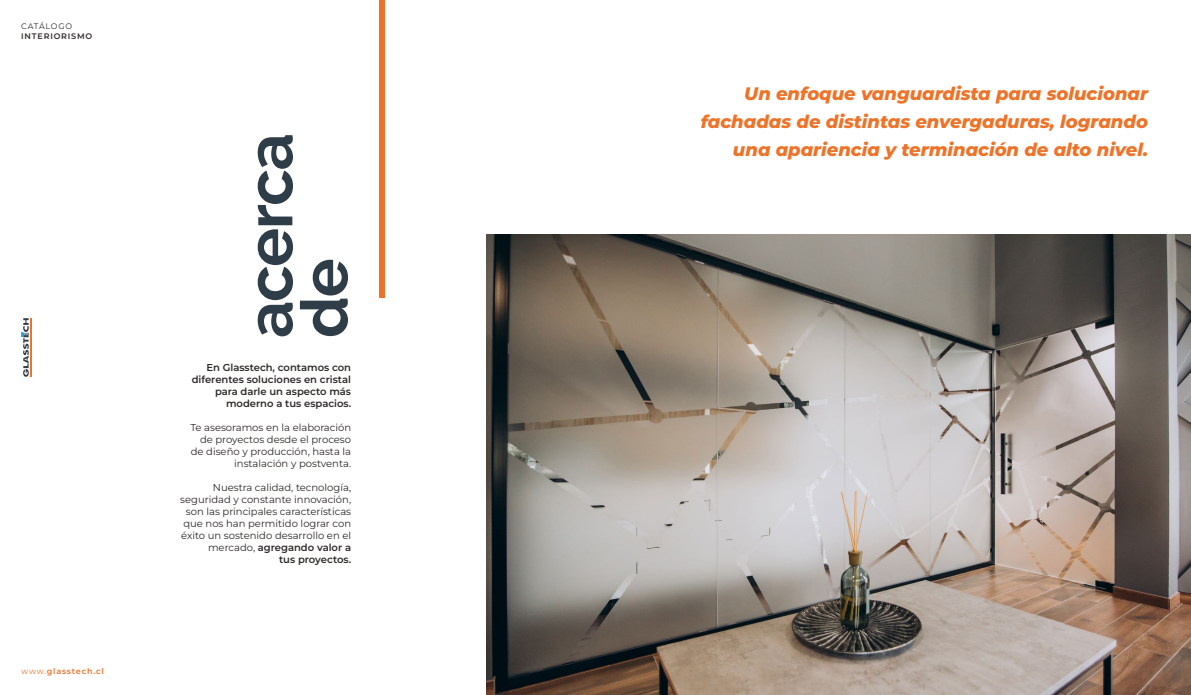
<style>
.page{position:relative;width:1191px;height:695px;background:#fff}
.page>*{position:absolute;margin:0;border:0;box-sizing:border-box;transform-origin:0 0}
.t1{font:700 65px/55px "Raleway";letter-spacing:-.02em;color:#2e3d48}
.t2{font:italic 800 18px/27.8px "Montserrat";color:#ee7328;text-align:right}
.t3{font:10px/12px "Montserrat";color:#2c2a27;text-align:right}
.t4{font:600 10px/12px "Montserrat";color:#2c2a27;text-align:right}
.t5{font:600 8px "Montserrat";letter-spacing:.1em;color:#ed732c}
.t6{font:600 8px "Montserrat";letter-spacing:.1em;color:#2c2a27}
.t7{font:8px "Montserrat";letter-spacing:.085em;color:#2c2a27}
.s1{font-weight:400}
.s2{font-weight:600}
</style>
<div class="page">
<svg style="left:21px;top:318px;width:8px;height:59px"></svg>
<hr style="left:30px;top:318px;width:1px;height:59px;background:#ee732a">
<div style="left:379px;top:0;width:5px;height:297px;background:#ee7328"></div>
<img style="left:486px;top:234px;width:704px;height:460px">
<p class="t7" style="left:21px;top:21px;width:52px">CATÁLOGO</p>
<p class="t6" style="left:21px;top:30px;width:72px">INTERIORISMO</p>
<p class="t5" style="left:21px;top:665px;width:84px"><span class="s1">www.</span>glasstech.cl</p>
<h1 class="t1" style="left:235px;top:338px;width:206px;rotate:-90deg">acerca de</h1>
<p class="t4" style="left:192px;top:361px;width:161px">En Glasstech, contamos con diferentes soluciones en cristal para darle un aspecto más moderno a tus espacios.</p>
<p class="t3" style="left:190px;top:421px;width:162px">Te asesoramos en la elaboración de proyectos desde el proceso de diseño y producción, hasta la instalación y postventa.</p>
<p class="t3" style="left:180px;top:481px;width:172px">Nuestra calidad, tecnología, seguridad y constante innovación, son las principales características que nos han permitido lograr con éxito un sostenido desarrollo en el mercado, <span class="s2">agregando valor a<br>tus proyectos.</span></p>
<h2 class="t2" style="left:700px;top:80px;width:449px">Un enfoque vanguardista para solucionar fachadas de distintas envergaduras, logrando una apariencia y terminación de alto nivel.</h2>
</div>
